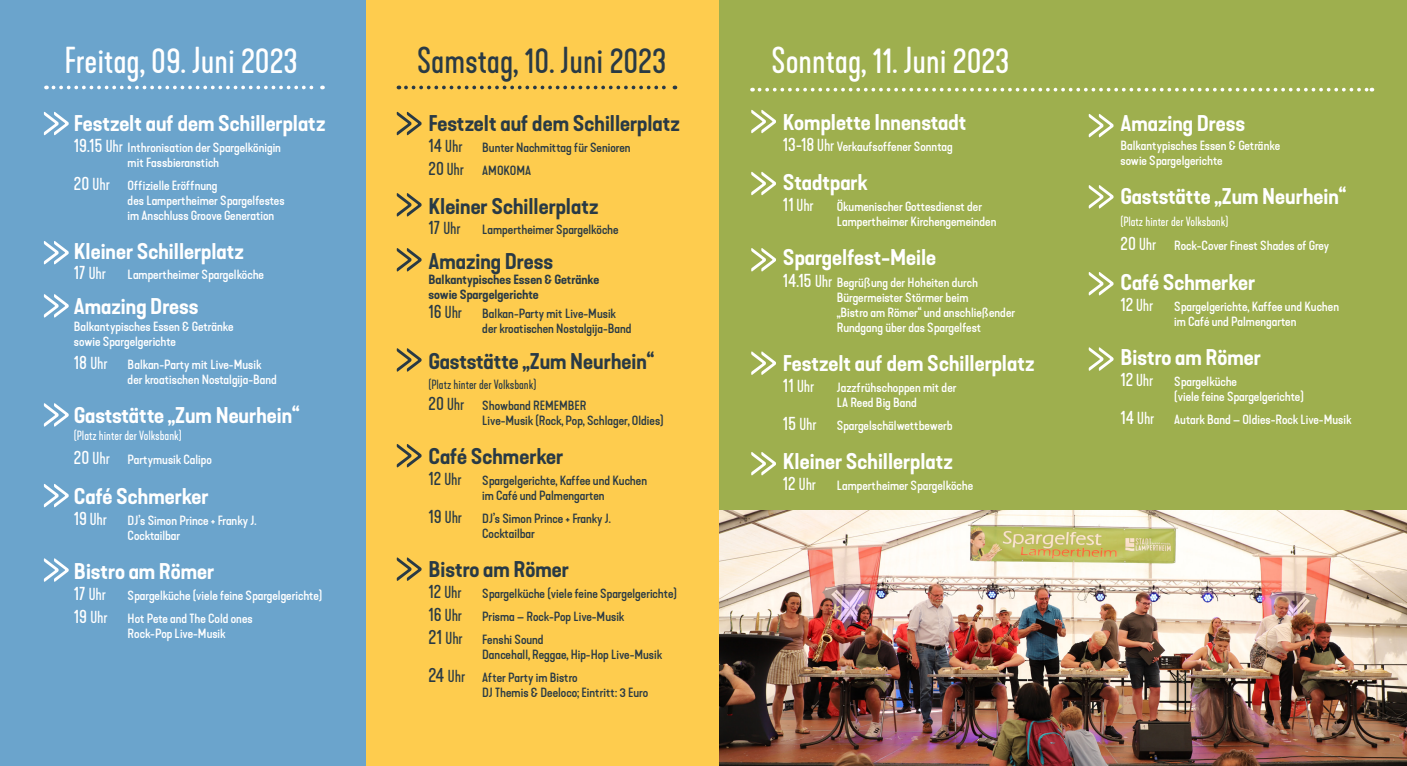
<style>
.page{position:relative;width:1407px;height:766px;background:#fff}
.page>*{position:absolute;margin:0;border:0;box-sizing:border-box;transform-origin:0 0}
.t1{font:35px "Kapra Neue";color:#fff}
.t2{font:35px "Kapra Neue";color:#293a45}
.t3{font:600 expanded 21.25px "Kapra Neue";color:#fff}
.t4{font:600 expanded 21.25px "Kapra Neue";color:#293a45}
.t5{font:16.25px "Kapra Neue";letter-spacing:-.005em;color:#fff}
.t6{font:16.25px "Kapra Neue";letter-spacing:-.01em;color:#293a45}
.t7{font:500 expanded 12.5px/15px "Kapra Neue";color:#fff}
.t8{font:500 expanded 12.5px/22.9px "Kapra Neue";color:#293a45}
.t9{font:600 expanded 12.5px/15px "Kapra Neue";color:#293a45}
.t10{font:12.5px/24.6px "Kapra Neue";color:#fff}
.t11{font:12.5px/21px "Kapra Neue";color:#293a45}
.s1{font-weight:400;font-stretch:normal;font-size:18.75px}
.s2{font-weight:400;font-stretch:normal;font-size:16.25px}
.s3{font-size:18.75px}
.s4{font-size:16.25px}
.s5{font-weight:500;font-stretch:expanded}
.s6{font-weight:400;font-stretch:normal;font-size:20px}
.s7{font-weight:400;font-stretch:normal}
</style>
<div class="page">
<div style="left:365px;top:0;width:376px;height:765px;background:#fecc4e"></div>
<div style="left:719px;top:0;width:688px;height:765px;background:#9eaf4e"></div>
<div style="left:0;top:0;width:365px;height:765px;background:#6ba4cc"></div>
<svg style="left:44px;top:111px;width:25px;height:24px"></svg>
<svg style="left:44px;top:241px;width:25px;height:23px"></svg>
<svg style="left:44px;top:294px;width:25px;height:24px"></svg>
<svg style="left:44px;top:403px;width:25px;height:24px"></svg>
<svg style="left:44px;top:484px;width:25px;height:23px"></svg>
<svg style="left:44px;top:558px;width:25px;height:24px"></svg>
<svg style="left:397px;top:111px;width:24px;height:24px"></svg>
<svg style="left:397px;top:193px;width:24px;height:24px"></svg>
<svg style="left:397px;top:248px;width:24px;height:24px"></svg>
<svg style="left:397px;top:348px;width:24px;height:24px"></svg>
<svg style="left:397px;top:444px;width:24px;height:23px"></svg>
<svg style="left:397px;top:557px;width:24px;height:24px"></svg>
<svg style="left:1089px;top:114px;width:24px;height:24px"></svg>
<svg style="left:1089px;top:185px;width:24px;height:24px"></svg>
<svg style="left:1089px;top:272px;width:24px;height:23px"></svg>
<svg style="left:1089px;top:347px;width:24px;height:24px"></svg>
<svg style="left:751px;top:109px;width:25px;height:24px"></svg>
<svg style="left:751px;top:171px;width:25px;height:24px"></svg>
<svg style="left:751px;top:248px;width:25px;height:24px"></svg>
<svg style="left:751px;top:351px;width:25px;height:24px"></svg>
<svg style="left:751px;top:452px;width:25px;height:23px"></svg>
<img style="left:719px;top:510px;width:688px;height:255px">
<svg style="left:406px;top:86px;width:269px;height:3px"></svg>
<svg style="left:759px;top:88px;width:613px;height:3px"></svg>
<svg style="left:53px;top:86px;width:270px;height:3px"></svg>
<h1 class="t1" style="left:64px;top:39px;width:235px">Freitag, 09. Juni 2023</h1>
<h2 class="t3" style="left:74px;top:110px;width:253px">Festzelt auf dem Schillerplatz</h2>
<p class="t7" style="left:128px;top:140px;width:155px;text-indent:-54px"><span class="s1">19.15</span> <span class="s2">Uhr</span> Inthronisation der Spargelkönigin mit Fassbieranstich</p>
<p class="t7" style="left:128px;top:178px;width:158px;text-indent:-54px"><span class="s1">20</span> <span class="s2">Uhr</span> Offizielle Eröffnung<br>des Lampertheimer Spargelfestes im Anschluss Groove Generation</p>
<h2 class="t3" style="left:74px;top:238px;width:172px">Kleiner Schillerplatz</h2>
<h3 class="t5" style="left:74px;top:263px;width:34px"><span class="s3">17</span> Uhr</h3>
<p class="t7" style="left:128px;top:267px;width:138px">Lampertheimer Spargelköche</p>
<h2 class="t3" style="left:74px;top:293px;width:126px">Amazing Dress</h2>
<p class="t7" style="left:74px;top:319px;width:161px">Balkantypisches Essen &amp; Getränke sowie Spargelgerichte</p>
<p class="t7" style="left:128px;top:357px;width:151px;text-indent:-54px"><span class="s1">18</span> <span class="s2">Uhr</span> Balkan-Party mit Live-Musik der kroatischen Nostalgija-Band</p>
<h2 class="t3" style="left:74px;top:401px;width:227px">Gaststätte „Zum Neurhein“</h2>
<p class="t10" style="left:74px;top:423px;width:139px">(Platz hinter der Volksbank)<br><span class="s3">20</span> <span class="s4">Uhr</span> <span class="s5">Partymusik Calipo</span></p>
<h2 class="t3" style="left:74px;top:482px;width:136px">Café Schmerker</h2>
<h3 class="t5" style="left:74px;top:509px;width:35px"><span class="s3">19</span> Uhr</h3>
<p class="t7" style="left:128px;top:512px;width:130px">DJ’s Simon Prince + Franky J.<br>Cocktailbar</p>
<h2 class="t3" style="left:74px;top:557px;width:142px">Bistro am Römer</h2>
<h3 class="t5" style="left:74px;top:584px;width:34px"><span class="s3">17</span> Uhr</h3>
<p class="t7" style="left:74px;top:584px;width:250px;line-height:22.9px;text-indent:54px">Spargelküche (viele feine Spargelgerichte)<br><span class="s1">19</span> <span class="s2">Uhr</span> Hot Pete and The Cold ones</p>
<p class="t7" style="left:128px;top:625px;width:99px">Rock-Pop Live-Musik</p>
<h1 class="t2" style="left:417px;top:39px;width:251px">Samstag, 10. Juni 2023</h1>
<h1 class="t1" style="left:771px;top:39px;width:240px">Sonntag, 11. Juni 2023</h1>
<h2 class="t4" style="left:428px;top:110px;width:253px">Festzelt auf dem Schillerplatz</h2>
<p class="t8" style="left:428px;top:136px;width:204px"><span class="s1">14</span> <span class="s2">Uhr</span> Bunter Nachmittag für Senioren<br><span class="s1">20</span> <span class="s2">Uhr</span> AMOKOMA</p>
<h2 class="t4" style="left:428px;top:193px;width:172px">Kleiner Schillerplatz</h2>
<h3 class="t6" style="left:428px;top:218px;width:34px"><span class="s3">17</span> Uhr</h3>
<p class="t8" style="left:482px;top:218px;width:138px">Lampertheimer Spargelköche</p>
<h2 class="t4" style="left:428px;top:248px;width:126px">Amazing Dress</h2>
<p class="t9" style="left:428px;top:272px;width:172px">Balkantypisches Essen &amp; Getränke sowie Spargelgerichte</p>
<p class="t8" style="left:482px;top:306px;width:151px;line-height:15px;text-indent:-54px"><span class="s1">16</span> <span class="s2">Uhr</span> Balkan-Party mit Live-Musik der kroatischen Nostalgija-Band</p>
<h2 class="t4" style="left:428px;top:347px;width:227px">Gaststätte „Zum Neurhein“</h2>
<p class="t11" style="left:428px;top:374px;width:159px">(Platz hinter der Volksbank)<br><span class="s3">20</span> <span class="s4">Uhr</span> <span class="s5">Showband REMEMBER</span></p>
<p class="t8" style="left:482px;top:409px;width:183px">Live-Musik (Rock, Pop, Schlager, Oldies)</p>
<h2 class="t4" style="left:428px;top:443px;width:136px">Café Schmerker</h2>
<h3 class="t6" style="left:428px;top:469px;width:35px"><span class="s3">12</span> Uhr</h3>
<p class="t8" style="left:482px;top:473px;width:166px;line-height:15px">Spargelgerichte, Kaffee und Kuchen im Café und Palmengarten</p>
<p class="t8" style="left:482px;top:511px;width:130px;line-height:15px;text-indent:-54px"><span class="s1">19</span> <span class="s2">Uhr</span> DJ’s Simon Prince + Franky J.<br>Cocktailbar</p>
<h2 class="t4" style="left:428px;top:556px;width:142px">Bistro am Römer</h2>
<h3 class="t6" style="left:428px;top:582px;width:35px"><span class="s3">12</span> Uhr</h3>
<p class="t8" style="left:428px;top:582px;width:250px;text-indent:54px">Spargelküche (viele feine Spargelgerichte)<br><span class="s1">16</span> <span class="s2">Uhr</span> Prisma – Rock-Pop Live-Musik<br><span class="s6">21</span> <span class="s2">Uhr</span> Fenshi Sound</p>
<p class="t8" style="left:428px;top:643px;width:235px;text-indent:54px">Dancehall, Reggae, Hip-Hop Live-Musik<br><span class="s6">24</span> <span class="s2">Uhr</span> After Party im Bistro</p>
<p class="t8" style="left:482px;top:681px;width:167px">DJ Themis &amp; Deeloco; Eintritt: 3 Euro</p>
<h2 class="t3" style="left:783px;top:109px;width:185px">Komplette Innenstadt</h2>
<p class="t7" style="left:783px;top:139px;width:171px"><span class="s1">13-18</span> <span class="s2">Uhr</span> Verkaufsoffener Sonntag</p>
<h2 class="t3" style="left:783px;top:169px;width:86px">Stadtpark</h2>
<h3 class="t5" style="left:783px;top:195px;width:32px"><span class="s3">11</span> Uhr</h3>
<p class="t7" style="left:837px;top:199px;width:161px">Ökumenischer Gottesdienst der<br>Lampertheimer Kirchengemeinden</p>
<h2 class="t3" style="left:783px;top:244px;width:155px">Spargelfest-Meile</h2>
<p class="t7" style="left:837px;top:275px;width:180px;text-indent:-54px"><span class="s1">14.15</span> <span class="s2">Uhr</span> Begrüßung der Hoheiten durch Bürgermeister Störmer beim<br>„Bistro am Römer“ und anschließender Rundgang über das Spargelfest</p>
<h2 class="t3" style="left:783px;top:349px;width:253px">Festzelt auf dem Schillerplatz</h2>
<h3 class="t5" style="left:783px;top:376px;width:33px"><span class="s3">11</span> Uhr</h3>
<p class="t7" style="left:837px;top:380px;width:121px">Jazzfrühschoppen mit der<br>LA Reed Big Band</p>
<p class="t7" style="left:783px;top:418px;width:171px"><span class="s1">15</span> <span class="s2">Uhr</span> Spargelschälwettbewerb</p>
<h2 class="t3" style="left:783px;top:447px;width:172px">Kleiner Schillerplatz</h2>
<h3 class="t5" style="left:783px;top:474px;width:35px"><span class="s3">12</span> Uhr</h3>
<p class="t7" style="left:837px;top:478px;width:138px">Lampertheimer Spargelköche</p>
<h2 class="t3" style="left:1120px;top:110px;width:126px">Amazing Dress</h2>
<p class="t7" style="left:1120px;top:138px;width:161px">Balkantypisches Essen &amp; Getränke sowie Spargelgerichte</p>
<h2 class="t3" style="left:1120px;top:183px;width:227px">Gaststätte „Zum Neurhein“</h2>
<p class="t7" style="left:1120px;top:209px;width:210px;line-height:24.6px"><span class="s7">(Platz hinter der Volksbank)<br></span><span class="s1">20</span> <span class="s2">Uhr</span> Rock-Cover Finest Shades of Grey</p>
<h2 class="t3" style="left:1120px;top:268px;width:136px">Café Schmerker</h2>
<h3 class="t5" style="left:1120px;top:295px;width:34px"><span class="s3">12</span> Uhr</h3>
<p class="t7" style="left:1174px;top:299px;width:166px">Spargelgerichte, Kaffee und Kuchen im Café und Palmengarten</p>
<h2 class="t3" style="left:1120px;top:343px;width:142px">Bistro am Römer</h2>
<h3 class="t5" style="left:1120px;top:370px;width:34px"><span class="s3">12</span> Uhr</h3>
<p class="t7" style="left:1174px;top:374px;width:131px">Spargelküche<br>(viele feine Spargelgerichte)</p>
<p class="t7" style="left:1120px;top:412px;width:232px"><span class="s1">14</span> <span class="s2">Uhr</span> Autark Band – Oldies-Rock Live-Musik</p>
</div>
